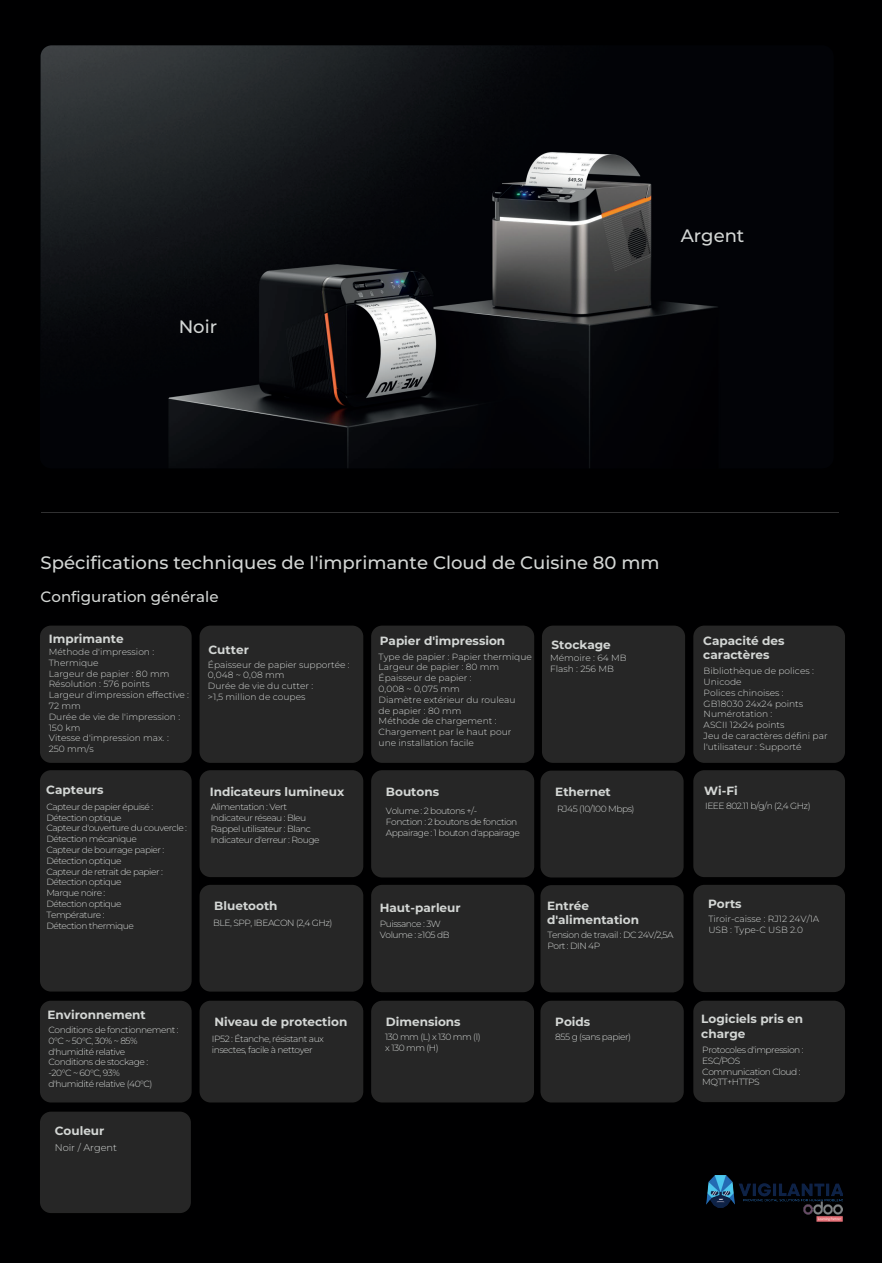
<style>
.page{position:relative;width:882px;height:1263px;background:#000001}
.page>*{position:absolute;margin:0;border:0;box-sizing:border-box;transform-origin:0 0}
.t1{font:500 18px "Montserrat";color:#d3d6d4}
.t2{font:500 15px "Montserrat";color:#d3d6d4}
.t3{font:700 11.85px/14.2px "Montserrat";color:#d3d6d4}
.t4{font:300 9.75px "Montserrat";color:#d3d6d4}
.t5{font:300 9px/10.8px "Montserrat";letter-spacing:-.05em;color:#d3d6d4}
.t6{font:300 9px/10.8px "Montserrat";color:#d3d6d4}
</style>
<div class="page">
<img style="left:41px;top:45px;width:677px;height:423px">
<div style="left:40px;top:1112px;width:151px;height:101px;background:#262626;border-radius:11px"></div>
<div style="left:40px;top:626px;width:152px;height:137px;background:#262626;border-radius:11px"></div>
<div style="left:40px;top:770px;width:152px;height:222px;background:#262626;border-radius:11px"></div>
<div style="left:371px;top:770px;width:163px;height:108px;background:#262626;border-radius:11px"></div>
<div style="left:200px;top:626px;width:163px;height:137px;background:#262626;border-radius:11px"></div>
<div style="left:200px;top:770px;width:163px;height:107px;background:#262626;border-radius:11px"></div>
<div style="left:693px;top:770px;width:152px;height:107px;background:#262626;border-radius:11px"></div>
<div style="left:371px;top:626px;width:163px;height:137px;background:#262626;border-radius:11px"></div>
<div style="left:540px;top:771px;width:144px;height:107px;background:#262626;border-radius:11px"></div>
<div style="left:371px;top:885px;width:163px;height:107px;background:#262626;border-radius:11px"></div>
<div style="left:200px;top:885px;width:163px;height:107px;background:#262626;border-radius:11px"></div>
<div style="left:693px;top:885px;width:152px;height:107px;background:#262626;border-radius:11px"></div>
<div style="left:540px;top:885px;width:144px;height:107px;background:#262626;border-radius:11px"></div>
<div style="left:542px;top:626px;width:143px;height:137px;background:#262626;border-radius:11px"></div>
<div style="left:693px;top:626px;width:152px;height:137px;background:#262626;border-radius:11px"></div>
<div style="left:40px;top:1001px;width:152px;height:102px;background:#262626;border-radius:11px"></div>
<div style="left:200px;top:1001px;width:163px;height:102px;background:#262626;border-radius:11px"></div>
<div style="left:693px;top:1001px;width:152px;height:101px;background:#262626;border-radius:11px"></div>
<div style="left:371px;top:1001px;width:163px;height:102px;background:#262626;border-radius:11px"></div>
<div style="left:540px;top:1001px;width:144px;height:102px;background:#262626;border-radius:11px"></div>
<hr style="left:41px;top:512px;width:798px;height:1px;background:#f5f8f7">
<img style="left:804px;top:1207px;width:39px;height:14px">
<img style="left:706px;top:1175px;width:137px;height:32px">
<h1 class="t1" style="left:179px;top:314px;width:40px">Noir</h1>
<h1 class="t1" style="left:681px;top:223px;width:65px">Argent</h1>
<h1 class="t1" style="left:41px;top:550px;width:621px">Spécifications techniques de l'imprimante Cloud de Cuisine 80 mm</h1>
<h2 class="t2" style="left:41px;top:586px;width:179px">Configuration générale</h2>
<h3 class="t3" style="left:49px;top:631px;width:76px">Imprimante</h3>
<p class="t6" style="left:49px;top:646px;width:142px">Méthode d'impression :<br>Thermique<br>Largeur de papier : 80 mm<br>Résolution : 576 points<br>Largeur d'impression effective :<br>72 mm<br>Durée de vie de l'impression :<br>150 km<br>Vitesse d'impression max. :<br>250 mm/s</p>
<h3 class="t3" style="left:380px;top:633px;width:127px">Papier d'impression</h3>
<h3 class="t3" style="left:552px;top:637px;width:61px">Stockage</h3>
<h3 class="t3" style="left:703px;top:633px;width:83px">Capacité des caractères</h3>
<h3 class="t3" style="left:208px;top:642px;width:42px">Cutter</h3>
<p class="t6" style="left:208px;top:659px;width:143px">Épaisseur de papier supportée :<br>0,048 ~ 0,08 mm<br>Durée de vie du cutter :<br>&gt;1,5 million de coupes</p>
<p class="t6" style="left:379px;top:651px;width:155px">Type de papier : Papier thermique<br>Largeur de papier : 80 mm<br>Épaisseur de papier :<br>0,008 ~ 0,075 mm<br>Diamètre extérieur du rouleau<br>de papier : 80 mm<br>Méthode de chargement :<br>Chargement par le haut pour<br>une installation facile</p>
<p class="t6" style="left:550px;top:652px;width:78px">Mémoire : 64 MB<br>Flash : 256 MB</p>
<p class="t6" style="left:704px;top:665px;width:126px">Bibliothèque de polices :<br>Unicode<br>Polices chinoises :<br>GB18030 24x24 points<br>Numérotation :<br>ASCII 12x24 points<br>Jeu de caractères défini par l'utilisateur : Supporté</p>
<h3 class="t3" style="left:46px;top:782px;width:59px">Capteurs</h3>
<h3 class="t3" style="left:386px;top:784px;width:55px">Boutons</h3>
<h3 class="t3" style="left:210px;top:784px;width:136px">Indicateurs lumineux</h3>
<h3 class="t3" style="left:704px;top:783px;width:35px">Wi-Fi</h3>
<h3 class="t3" style="left:555px;top:784px;width:57px">Ethernet</h3>
<p class="t5" style="left:46px;top:801px;width:142px">Capteur de papier épuisé :<br>Détection optique<br>Capteur d'ouverture du couvercle :<br>Détection mécanique<br>Capteur de bourrage papier :<br>Détection optique<br>Capteur de retrait de papier :<br>Détection optique<br>Marque noire :<br>Détection optique<br>Température :<br>Détection thermique</p>
<h3 class="t3" style="left:48px;top:1007px;width:100px">Environnement</h3>
<p class="t5" style="left:49px;top:1024px;width:132px">Conditions de fonctionnement :<br>0°C ~ 50°C, 30% ~ 85% d'humidité relative<br>Conditions de stockage :<br>-20°C ~ 60°C, 93%<br>d'humidité relative (40°C)</p>
<h3 class="t3" style="left:55px;top:1124px;width:51px">Couleur</h3>
<p class="t4" style="left:55px;top:1141px;width:64px">Noir / Argent</p>
<p class="t5" style="left:211px;top:801px;width:110px">Alimentation : Vert<br>Indicateur réseau : Bleu<br>Rappel utilisateur : Blanc<br>Indicateur d'erreur : Rouge</p>
<p class="t5" style="left:386px;top:805px;width:136px">Volume : 2 boutons +/-<br>Fonction : 2 boutons de fonction<br>Appairage : 1 bouton d'appairage</p>
<p class="t5" style="left:557px;top:803px;width:79px">RJ45 (10/100 Mbps)</p>
<p class="t5" style="left:705px;top:800px;width:107px">IEEE 802.11 b/g/n (2,4 GHz)</p>
<h3 class="t3" style="left:214px;top:898px;width:65px">Bluetooth</h3>
<h3 class="t3" style="left:547px;top:898px;width:94px">Entrée d'alimentation</h3>
<h3 class="t3" style="left:380px;top:900px;width:82px">Haut-parleur</h3>
<p class="t5" style="left:213px;top:917px;width:121px">BLE, SPP, IBEACON (2,4 GHz)</p>
<p class="t5" style="left:380px;top:918px;width:71px">Puissance : 3W<br>Volume : ≥105 dB</p>
<p class="t5" style="left:547px;top:930px;width:128px">Tension de travail : DC 24V/2,5A<br>Port : DIN 4P</p>
<h3 class="t3" style="left:708px;top:896px;width:35px">Ports</h3>
<p class="t6" style="left:708px;top:913px;width:112px">Tiroir-caisse : RJ12 24V/1A<br>USB : Type-C USB 2.0</p>
<h3 class="t3" style="left:214px;top:1014px;width:135px">Niveau de protection</h3>
<h3 class="t3" style="left:386px;top:1014px;width:76px">Dimensions</h3>
<p class="t5" style="left:212px;top:1033px;width:114px">IP52 : Étanche, résistant aux insectes, facile à nettoyer</p>
<p class="t5" style="left:385px;top:1031px;width:97px">130 mm (L) x 130 mm (l) x 130 mm (H)</p>
<h3 class="t3" style="left:555px;top:1014px;width:37px">Poids</h3>
<h3 class="t3" style="left:701px;top:1011px;width:103px">Logiciels pris en charge</h3>
<p class="t5" style="left:555px;top:1031px;width:77px">855 g (sans papier)</p>
<p class="t5" style="left:702px;top:1044px;width:103px">Protocoles d'impression :<br>ESC/POS<br>Communication Cloud :<br>MQTT+HTTPS</p>
</div>
